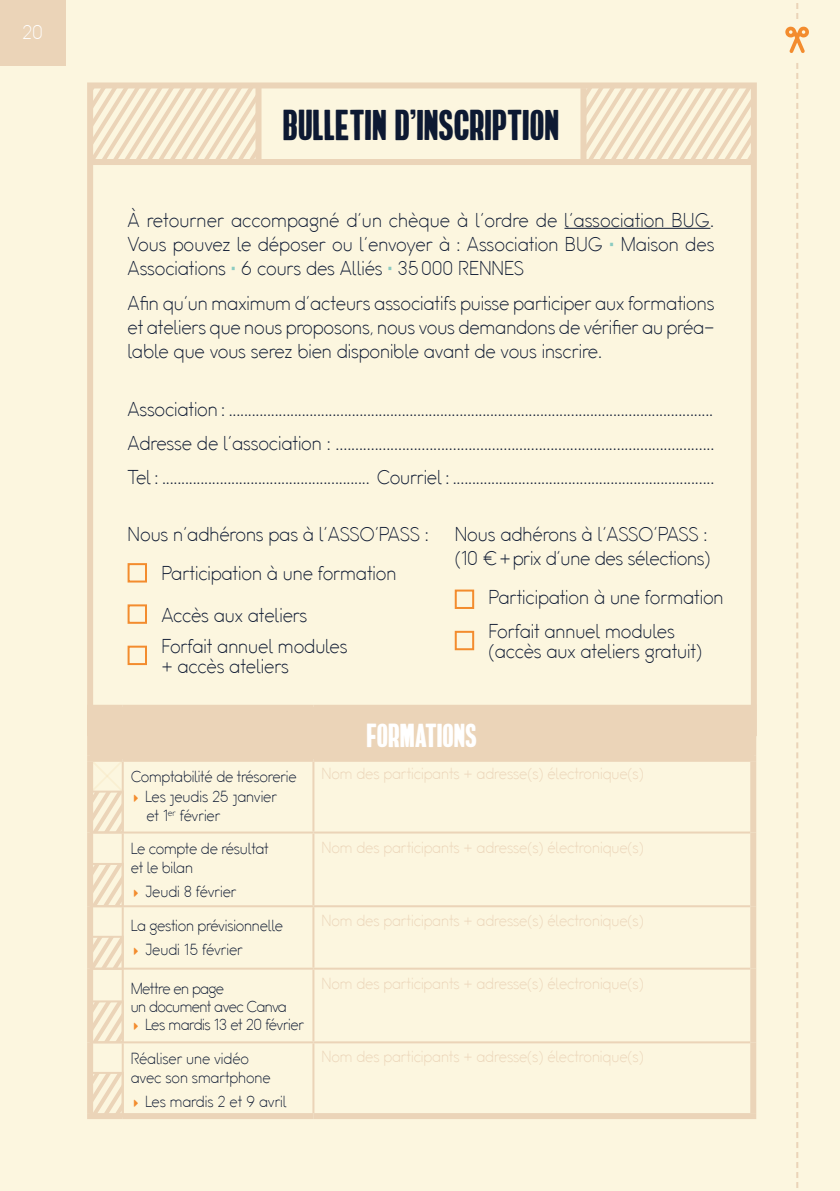
<style>
.page{position:relative;width:840px;height:1191px;background:#fff}
.page>*{position:absolute;margin:0;border:0;box-sizing:border-box;transform-origin:0 0}
.t1{font:44px "Alberto";color:#0d1932}
.t2{font:34px "Alberto";color:#fff}
.t3{font:20px/24px "Omega Sans";letter-spacing:-.005em;color:#0d1932;text-align:justify}
.t4{font:20px "Omega Sans";color:#fff}
.t5{font:16px "Omega Sans";letter-spacing:-.005em;color:#ebd4b8}
.t6{font:16px/19.2px "Omega Sans";letter-spacing:-.015em;color:#0d1932}
.t7{font:16px "Omega Sans";letter-spacing:-.035em;color:#0d1932}
.s1{font-family:"Titillium Web";font-weight:700;color:#8bcbc1}
</style>
<div class="page">
<div style="left:0;top:0;width:839px;height:1191px;background:#fcf6df"></div>
<div style="left:0;top:0;width:65px;height:65px;background:#ebd4b8"></div>
<svg style="left:785px;top:3px;width:23px;height:1185px"></svg>
<div style="left:87px;top:82px;width:669px;height:654px;border:6px solid #ebd4b8"></div>
<div style="left:89px;top:159px;width:665px;height:6px;background:#ebd4b8"></div>
<div style="left:580px;top:88px;width:6px;height:71px;background:#ebd4b8"></div>
<div style="left:255px;top:88px;width:6px;height:74px;background:#ebd4b8"></div>
<svg style="left:583px;top:86px;width:171px;height:73px"></svg>
<svg style="left:93px;top:86px;width:165px;height:73px"></svg>
<hr style="left:564px;top:228px;width:146px;height:1px;background:#0d1932">
<div style="left:127px;top:563px;width:20px;height:19px;border:2px solid #f38c2e"></div>
<div style="left:454px;top:589px;width:20px;height:20px;border:2px solid #f38c2e"></div>
<div style="left:127px;top:604px;width:20px;height:20px;border:2px solid #f38c2e"></div>
<div style="left:127px;top:645px;width:20px;height:20px;border:2px solid #f38c2e"></div>
<div style="left:454px;top:631px;width:20px;height:19px;border:2px solid #f38c2e"></div>
<div style="left:90px;top:708px;width:662px;height:51px;background:#ebd4b8"></div>
<div style="left:87px;top:711px;width:6px;height:45px;background:#ebd4b8"></div>
<div style="left:87px;top:705px;width:36px;height:6px;background:#ebd4b8"></div>
<div style="left:123px;top:705px;width:190px;height:6px;background:#ebd4b8"></div>
<div style="left:313px;top:705px;width:442px;height:6px;background:#ebd4b8"></div>
<div style="left:749px;top:711px;width:6px;height:45px;background:#ebd4b8"></div>
<div style="left:87px;top:762px;width:6px;height:70px;background:#ebd4b8"></div>
<div style="left:87px;top:756px;width:36px;height:6px;background:#ebd4b8"></div>
<div style="left:123px;top:756px;width:190px;height:6px;background:#ebd4b8"></div>
<hr style="left:312px;top:762px;width:2px;height:69px;background:#ebd4b8">
<div style="left:313px;top:756px;width:442px;height:6px;background:#ebd4b8"></div>
<div style="left:749px;top:762px;width:6px;height:70px;background:#ebd4b8"></div>
<div style="left:87px;top:832px;width:6px;height:74px;background:#ebd4b8"></div>
<hr style="left:122px;top:833px;width:2px;height:72px;background:#ebd4b8">
<hr style="left:123px;top:831px;width:190px;height:2px;background:#ebd4b8">
<hr style="left:312px;top:833px;width:2px;height:72px;background:#ebd4b8">
<hr style="left:313px;top:831px;width:436px;height:2px;background:#ebd4b8">
<div style="left:749px;top:832px;width:6px;height:74px;background:#ebd4b8"></div>
<div style="left:87px;top:906px;width:6px;height:62px;background:#ebd4b8"></div>
<hr style="left:122px;top:907px;width:2px;height:60px;background:#ebd4b8">
<hr style="left:123px;top:905px;width:190px;height:2px;background:#ebd4b8">
<hr style="left:312px;top:907px;width:2px;height:60px;background:#ebd4b8">
<hr style="left:313px;top:905px;width:436px;height:2px;background:#ebd4b8">
<div style="left:749px;top:906px;width:6px;height:62px;background:#ebd4b8"></div>
<div style="left:87px;top:968px;width:6px;height:74px;background:#ebd4b8"></div>
<hr style="left:122px;top:969px;width:2px;height:72px;background:#ebd4b8">
<hr style="left:123px;top:967px;width:190px;height:2px;background:#ebd4b8">
<hr style="left:312px;top:969px;width:2px;height:72px;background:#ebd4b8">
<hr style="left:313px;top:967px;width:436px;height:2px;background:#ebd4b8">
<div style="left:749px;top:968px;width:6px;height:74px;background:#ebd4b8"></div>
<div style="left:87px;top:1042px;width:6px;height:71px;background:#ebd4b8"></div>
<div style="left:87px;top:1113px;width:36px;height:6px;background:#ebd4b8"></div>
<hr style="left:122px;top:1043px;width:2px;height:70px;background:#ebd4b8">
<div style="left:123px;top:1113px;width:190px;height:6px;background:#ebd4b8"></div>
<hr style="left:312px;top:1043px;width:2px;height:70px;background:#ebd4b8">
<div style="left:749px;top:1042px;width:6px;height:71px;background:#ebd4b8"></div>
<div style="left:313px;top:1113px;width:442px;height:6px;background:#ebd4b8"></div>
<hr style="left:123px;top:1041px;width:190px;height:2px;background:#ebd4b8">
<hr style="left:313px;top:1041px;width:436px;height:2px;background:#ebd4b8">
<svg style="left:93px;top:762px;width:31px;height:68px"></svg>
<div style="left:90px;top:790px;width:34px;height:43px;border:2px solid #ebd4b8"></div>
<svg style="left:93px;top:1003px;width:28px;height:37px"></svg>
<div style="left:90px;top:1000px;width:34px;height:43px;border:2px solid #ebd4b8"></div>
<svg style="left:93px;top:866px;width:28px;height:38px"></svg>
<div style="left:90px;top:863px;width:34px;height:44px;border:2px solid #ebd4b8"></div>
<svg style="left:93px;top:938px;width:28px;height:28px"></svg>
<div style="left:90px;top:935px;width:34px;height:34px;border:2px solid #ebd4b8"></div>
<svg style="left:93px;top:1074px;width:28px;height:39px"></svg>
<div style="left:90px;top:1071px;width:34px;height:46px;border:2px solid #ebd4b8"></div>
<p class="t4" style="left:22px;top:20px;width:22px">20</p>
<h1 class="t1" style="left:283px;top:103px;width:277px">BULLETIN D’INSCRIPTION</h1>
<p class="t3" style="left:127px;top:208px;width:588px">À retourner accompagné d’un chèque à l’ordre de l’association BUG.<br>Vous pouvez le déposer ou l’envoyer à : Association BUG <span class="s1">·</span> Maison des Associations <span class="s1">·</span> 6 cours des Alliés <span class="s1">·</span> 35000 RENNES</p>
<p class="t3" style="left:127px;top:292px;width:588px">Afin qu’un maximum d’acteurs associatifs puisse participer aux formations et ateliers que nous proposons, nous vous demandons de vérifier au préa&shy;lable que vous serez bien disponible avant de vous inscrire.</p>
<p class="t3" style="left:127px;top:393px;width:588px;line-height:34px">Association : ..............................................................................................................................<br>Adresse de l’association : .................................................................................................<br>Tel : ...................................................... Courriel : ....................................................................</p>
<p class="t3" style="left:127px;top:523px;width:302px">Nous n’adhérons pas à l’ASSO’PASS :</p>
<p class="t3" style="left:454px;top:523px;width:257px">Nous adhérons à l’ASSO’PASS : (10 €+prix d’une des sélections)</p>
<p class="t3" style="left:161px;top:562px;width:236px">Participation à une formation</p>
<p class="t3" style="left:161px;top:599px;width:188px;line-height:31.2px">Accès aux ateliers<br>Forfait annuel modules</p>
<p class="t3" style="left:161px;top:654px;width:129px">+ accès ateliers</p>
<p class="t3" style="left:488px;top:586px;width:236px">Participation à une formation</p>
<p class="t3" style="left:488px;top:621px;width:215px;line-height:20px">Forfait annuel modules (accès aux ateliers gratuit)</p>
<h2 class="t2" style="left:366px;top:718px;width:112px">FORMATIONS</h2>
<p class="t6" style="left:145px;top:767px;width:153px;text-indent:-14px">Comptabilité de trésorerie<br>Les jeudis 25 janvier<br>et 1<sup>er</sup> février</p>
<p class="t5" style="left:321px;top:763px;width:324px">Nom des participants + adresse(s) électronique(s)</p>
<p class="t6" style="left:131px;top:839px;width:139px">Le compte de résultat et le bilan</p>
<p class="t6" style="left:145px;top:882px;width:93px">Jeudi 8 février</p>
<p class="t5" style="left:321px;top:837px;width:324px">Nom des participants + adresse(s) électronique(s)</p>
<p class="t6" style="left:145px;top:914px;width:139px;line-height:24px;text-indent:-14px">La gestion prévisionnelle<br>Jeudi 15 février</p>
<p class="t5" style="left:321px;top:911px;width:324px">Nom des participants + adresse(s) électronique(s)</p>
<p class="t7" style="left:131px;top:978px;width:95px">Mettre en page</p>
<p class="t7" style="left:131px;top:996px;width:158px">un document avec Canva</p>
<p class="t6" style="left:145px;top:1014px;width:160px">Les mardis 13 et 20 février</p>
<p class="t5" style="left:321px;top:973px;width:324px">Nom des participants + adresse(s) électronique(s)</p>
<p class="t6" style="left:131px;top:1049px;width:141px">Réaliser une vidéo avec son smartphone</p>
<p class="t6" style="left:145px;top:1092px;width:143px">Les mardis 2 et 9 avril</p>
<p class="t5" style="left:321px;top:1047px;width:324px">Nom des participants + adresse(s) électronique(s)</p>
</div>
